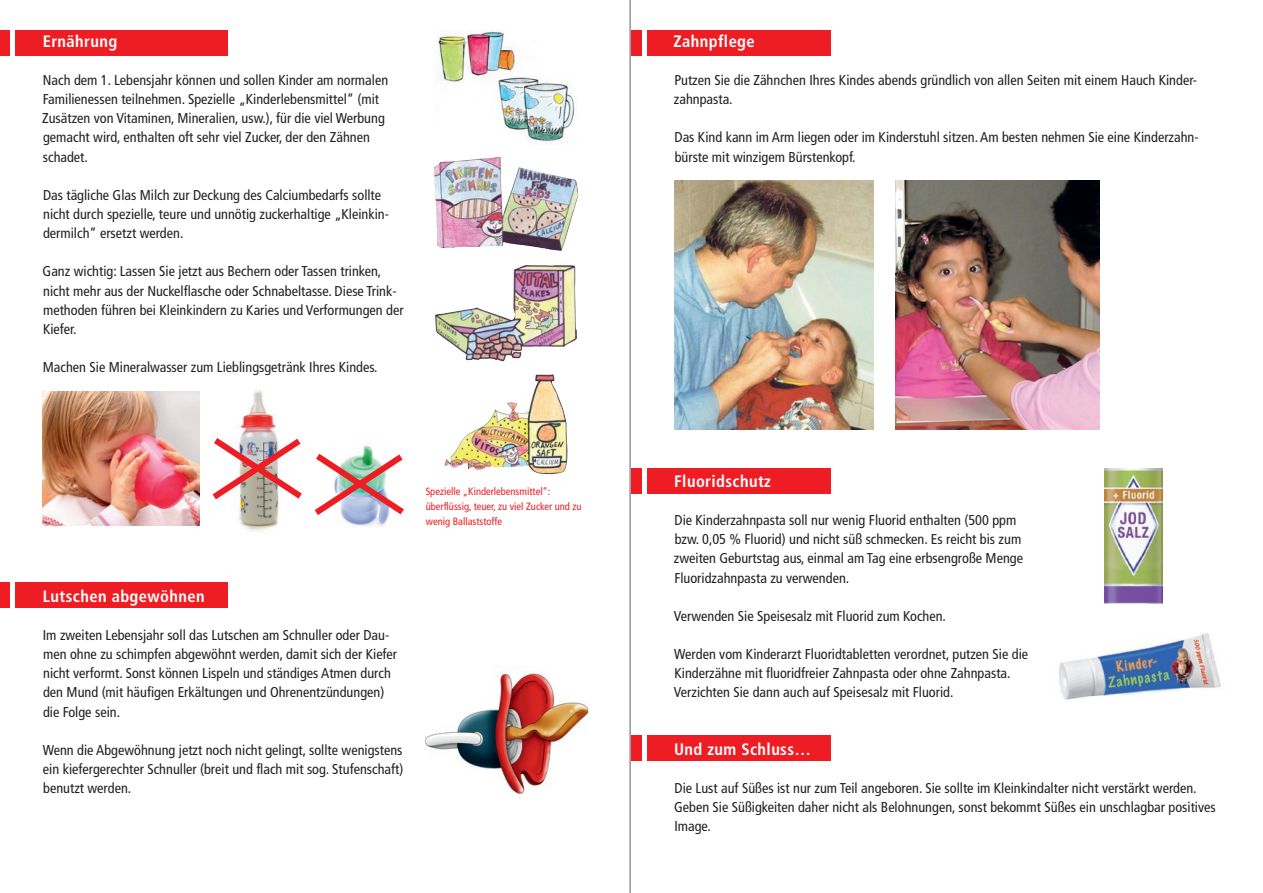
<style>
.page{position:relative;width:1263px;height:893px;background:#fff}
.page>*{position:absolute;margin:0;border:0;box-sizing:border-box;transform-origin:0 0}
.t1{font:700 condensed 16.5px "Frutiger";letter-spacing:.025em;color:#fff}
.t2{font:condensed 14.25px/19.2px "Frutiger";color:#231f20}
.t3{font:condensed 10.5px/15px "Frutiger";color:#ee1d23}
</style>
<div class="page">
<img style="left:43px;top:391px;width:157px;height:134px">
<img style="left:240px;top:390px;width:39px;height:141px">
<div style="left:631px;top:468px;width:200px;height:25px;background:#ee1d23"></div>
<img style="left:895px;top:181px;width:204px;height:248px">
<img style="left:674px;top:181px;width:200px;height:248px">
<img style="left:434px;top:157px;width:144px;height:94px">
<img style="left:438px;top:31px;width:137px;height:112px">
<img style="left:444px;top:374px;width:124px;height:100px">
<img style="left:435px;top:265px;width:142px;height:96px">
<img style="left:425px;top:673px;width:164px;height:120px">
<div style="left:0;top:30px;width:227px;height:25px;background:#ee1d23"></div>
<div style="left:0;top:583px;width:227px;height:25px;background:#ee1d23"></div>
<hr style="left:11px;top:0;width:4px;height:893px;background:#fff">
<div style="left:631px;top:30px;width:200px;height:25px;background:#ee1d23"></div>
<div style="left:631px;top:736px;width:200px;height:25px;background:#ee1d23"></div>
<hr style="left:642px;top:0;width:4px;height:893px;background:#fff">
<img style="left:1059px;top:633px;width:162px;height:67px">
<img style="left:1104px;top:469px;width:58px;height:134px">
<img style="left:346px;top:521px;width:41px;height:6px">
<img style="left:212px;top:432px;width:192px;height:89px">
<hr style="left:629px;top:0;width:2px;height:893px;background:#939598">
<p class="t1" style="left:43px;top:31px;width:76px">Ernährung</p>
<p class="t2" style="left:42px;top:71px;width:347px">Nach dem 1. Lebensjahr können und sollen Kinder am normalen Familienessen teilnehmen. Spezielle „Kinderlebensmittel“ (mit Zusätzen von Vitaminen, Mineralien, usw.), für die viel Werbung gemacht wird, enthalten oft sehr viel Zucker, der den Zähnen schadet.</p>
<p class="t2" style="left:43px;top:185px;width:347px">Das tägliche Glas Milch zur Deckung des Calciumbedarfs sollte nicht durch spezielle, teure und unnötig zuckerhaltige „Kleinkin&shy;dermilch“ ersetzt werden.</p>
<p class="t2" style="left:43px;top:262px;width:362px">Ganz wichtig: Lassen Sie jetzt aus Bechern oder Tassen trinken, nicht mehr aus der Nuckelflasche oder Schnabeltasse. Diese Trink&shy;methoden führen bei Kleinkindern zu Karies und Verformungen der Kiefer.</p>
<p class="t2" style="left:43px;top:358px;width:336px">Machen Sie Mineralwasser zum Lieblingsgetränk Ihres Kindes.</p>
<p class="t3" style="left:426px;top:484px;width:157px">Spezielle „Kinderlebensmittel“: überflüssig, teuer, zu viel Zucker und zu wenig Ballaststoffe</p>
<p class="t1" style="left:43px;top:586px;width:163px">Lutschen abgewöhnen</p>
<p class="t2" style="left:43px;top:625px;width:356px">Im zweiten Lebensjahr soll das Lutschen am Schnuller oder Dau&shy;men ohne zu schimpfen abgewöhnt werden, damit sich der Kiefer nicht verformt. Sonst können Lispeln und ständiges Atmen durch den Mund (mit häufigen Erkältungen und Ohrenentzündungen) die Folge sein.</p>
<p class="t2" style="left:43px;top:740px;width:362px;text-align:justify">Wenn die Abgewöhnung jetzt noch nicht gelingt, sollte wenigstens ein kiefergerechter Schnuller (breit und flach mit sog. Stufenschaft) benutzt werden.</p>
<p class="t1" style="left:673px;top:31px;width:83px">Zahnpflege</p>
<p class="t2" style="left:674px;top:71px;width:525px">Putzen Sie die Zähnchen Ihres Kindes abends gründlich von allen Seiten mit einem Hauch Kinder&shy;zahnpasta.</p>
<p class="t2" style="left:674px;top:128px;width:526px">Das Kind kann im Arm liegen oder im Kinderstuhl sitzen. Am besten nehmen Sie eine Kinderzahn&shy;bürste mit winzigem Bürstenkopf.</p>
<p class="t1" style="left:674px;top:471px;width:98px">Fluoridschutz</p>
<p class="t2" style="left:674px;top:511px;width:351px">Die Kinderzahnpasta soll nur wenig Fluorid enthalten (500 ppm bzw. 0,05 % Fluorid) und nicht süß schmecken. Es reicht bis zum zweiten Geburtstag aus, einmal am Tag eine erbsengroße Menge Fluoridzahnpasta zu verwenden.</p>
<p class="t2" style="left:674px;top:606px;width:274px">Verwenden Sie Speisesalz mit Fluorid zum Kochen.</p>
<p class="t2" style="left:674px;top:645px;width:356px">Werden vom Kinderarzt Fluoridtabletten verordnet, putzen Sie die<br>Kinderzähne mit fluoridfreier Zahnpasta oder ohne Zahnpasta.<br>Verzichten Sie dann auch auf Speisesalz mit Fluorid.</p>
<p class="t1" style="left:674px;top:739px;width:139px">Und zum Schluss…</p>
<p class="t2" style="left:674px;top:779px;width:543px">Die Lust auf Süßes ist nur zum Teil angeboren. Sie sollte im Kleinkindalter nicht verstärkt werden.<br>Geben Sie Süßigkeiten daher nicht als Belohnungen, sonst bekommt Süßes ein unschlagbar positives<br>Image.</p>
</div>
